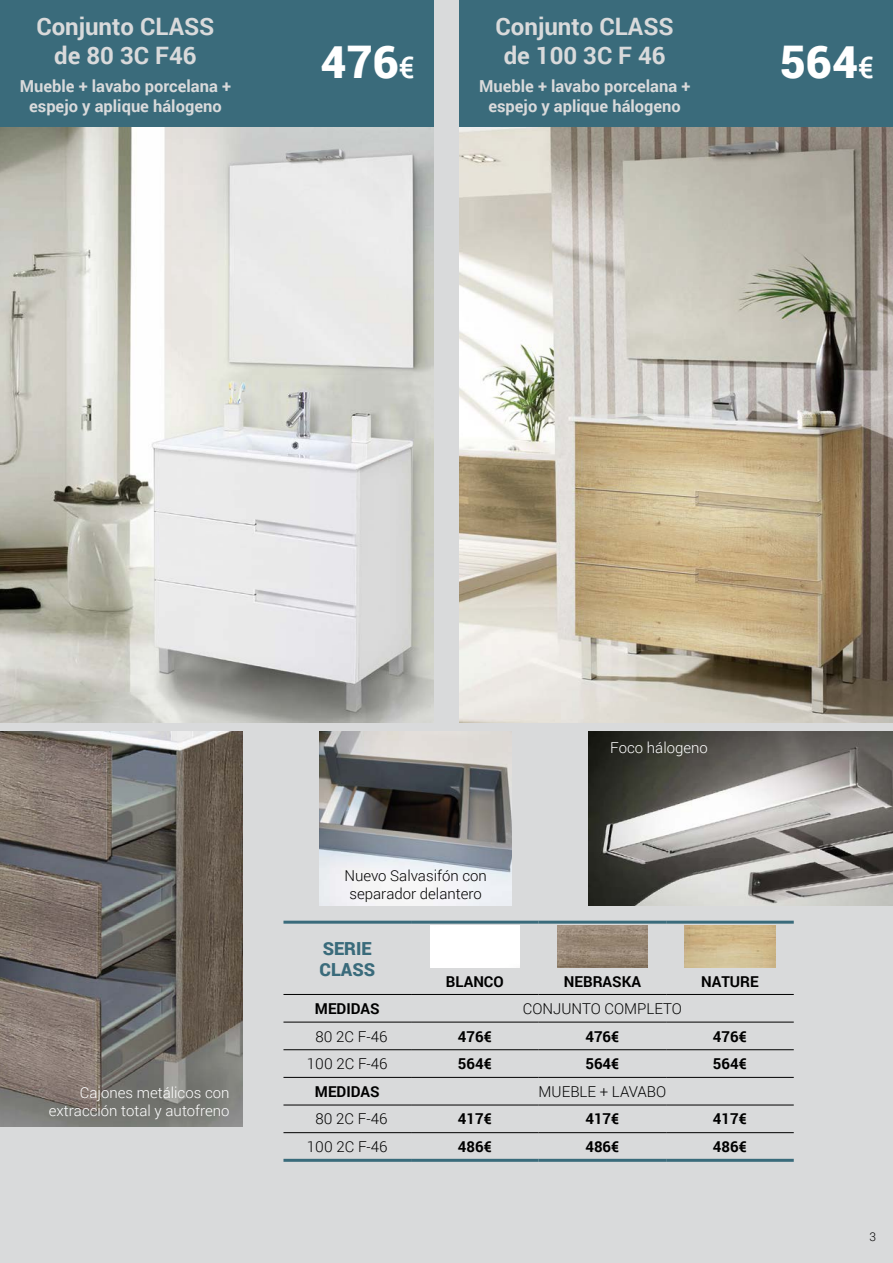
<style>
.page{position:relative;width:893px;height:1263px;background:#d9dadb}
.page>*{position:absolute;margin:0;border:0;box-sizing:border-box;transform-origin:0 0}
.t1{font:900 45px "Roboto";color:#fff}
.t2{font:700 24px/28.8px "Roboto";color:#d9dadb;text-align:center}
.t3{font:900 18px/21.6px "Roboto";color:#3a6b7b}
.t4{font:700 16.5px/19.8px "Roboto";color:#d9dadb;text-align:center}
.t5{font:300 15px/18px "Roboto";color:#000;text-align:center}
.t6{font:700 15px "Roboto";color:#000}
.t7{font:300 15px/18px "Roboto";color:#fff;text-align:right}
.t8{font:300 12px "Roboto";color:#000}
.s1{font-weight:500;font-size:30px}
</style>
<div class="page">
<div style="left:459px;top:0;width:434px;height:128px;background:#3a6b7b"></div>
<div style="left:0;top:0;width:434px;height:128px;background:#3a6b7b"></div>
<img style="left:459px;top:128px;width:434px;height:595px">
<img style="left:0;top:128px;width:434px;height:595px">
<img style="left:0;top:731px;width:242px;height:396px">
<svg style="left:283px;top:1021px;width:128px;height:138px"></svg>
<hr style="left:283px;top:921px;width:128px;height:3px;background:#3a6b7b">
<hr style="left:411px;top:921px;width:128px;height:3px;background:#3a6b7b">
<hr style="left:539px;top:921px;width:127px;height:3px;background:#3a6b7b">
<hr style="left:666px;top:921px;width:128px;height:3px;background:#3a6b7b">
<hr style="left:283px;top:994px;width:128px;height:1px;background:#000">
<hr style="left:411px;top:994px;width:128px;height:1px;background:#000">
<hr style="left:539px;top:994px;width:127px;height:1px;background:#000">
<hr style="left:666px;top:994px;width:128px;height:1px;background:#000">
<hr style="left:283px;top:1022px;width:128px;height:1px;background:#000">
<hr style="left:411px;top:1022px;width:128px;height:1px;background:#000">
<hr style="left:539px;top:1022px;width:127px;height:1px;background:#000">
<hr style="left:666px;top:1022px;width:128px;height:1px;background:#000">
<hr style="left:283px;top:1049px;width:128px;height:1px;background:#000">
<hr style="left:411px;top:1049px;width:128px;height:1px;background:#000">
<hr style="left:539px;top:1049px;width:127px;height:1px;background:#000">
<hr style="left:666px;top:1049px;width:128px;height:1px;background:#000">
<hr style="left:283px;top:1077px;width:128px;height:1px;background:#000">
<hr style="left:283px;top:1105px;width:128px;height:1px;background:#000">
<hr style="left:283px;top:1132px;width:128px;height:1px;background:#000">
<hr style="left:411px;top:1077px;width:128px;height:1px;background:#000">
<hr style="left:539px;top:1077px;width:127px;height:1px;background:#000">
<hr style="left:666px;top:1077px;width:128px;height:1px;background:#000">
<hr style="left:411px;top:1105px;width:128px;height:1px;background:#000">
<hr style="left:539px;top:1105px;width:127px;height:1px;background:#000">
<hr style="left:666px;top:1105px;width:128px;height:1px;background:#000">
<hr style="left:411px;top:1132px;width:128px;height:1px;background:#000">
<hr style="left:539px;top:1132px;width:127px;height:1px;background:#000">
<hr style="left:666px;top:1132px;width:128px;height:1px;background:#000">
<hr style="left:283px;top:1159px;width:128px;height:3px;background:#3a6b7b">
<hr style="left:411px;top:1159px;width:128px;height:3px;background:#3a6b7b">
<hr style="left:539px;top:1159px;width:127px;height:3px;background:#3a6b7b">
<hr style="left:666px;top:1159px;width:128px;height:3px;background:#3a6b7b">
<div style="left:430px;top:925px;width:89px;height:42px;background:#fff"></div>
<img style="left:558px;top:925px;width:89px;height:42px">
<img style="left:589px;top:731px;width:304px;height:175px">
<img style="left:320px;top:731px;width:191px;height:175px">
<h2 class="t2" style="left:36px;top:11px;width:180px">Conjunto CLASS de 80 3C F46</h2>
<p class="t4" style="left:20px;top:76px;width:213px">Mueble + lavabo porcelana + espejo y aplique hálogeno</p>
<h2 class="t2" style="left:496px;top:11px;width:180px">Conjunto CLASS de 100 3C F 46</h2>
<p class="t4" style="left:479px;top:76px;width:213px">Mueble + lavabo porcelana + espejo y aplique hálogeno</p>
<h1 class="t1" style="left:321px;top:30px;width:96px">476<span class="s1">€</span></h1>
<h1 class="t1" style="left:780px;top:30px;width:96px">564<span class="s1">€</span></h1>
<p class="t7" style="left:49px;top:1083px;width:182px">Cajones metálicos con extracción total y autofreno</p>
<p class="t5" style="left:344px;top:867px;width:144px">Nuevo Salvasifón con separador delantero</p>
<p class="t7" style="left:610px;top:738px;width:99px">Foco hálogeno</p>
<p class="t3" style="left:319px;top:937px;width:57px">SERIE<br>CLASS</p>
<p class="t6" style="left:446px;top:971px;width:59px">BLANCO</p>
<p class="t6" style="left:564px;top:971px;width:79px">NEBRASKA</p>
<p class="t6" style="left:701px;top:971px;width:59px">NATURE</p>
<p class="t6" style="left:315px;top:998px;width:66px">MEDIDAS</p>
<p class="t5" style="left:523px;top:999px;width:160px">CONJUNTO COMPLETO</p>
<p class="t5" style="left:316px;top:1027px;width:73px">80 2C F-46</p>
<p class="t6" style="left:458px;top:1025px;width:36px">476€</p>
<p class="t6" style="left:585px;top:1025px;width:36px">476€</p>
<p class="t6" style="left:713px;top:1025px;width:36px">476€</p>
<p class="t5" style="left:307px;top:1054px;width:82px">100 2C F-46</p>
<p class="t6" style="left:458px;top:1053px;width:36px">564€</p>
<p class="t6" style="left:585px;top:1053px;width:36px">564€</p>
<p class="t6" style="left:713px;top:1053px;width:36px">564€</p>
<p class="t6" style="left:315px;top:1081px;width:66px">MEDIDAS</p>
<p class="t5" style="left:539px;top:1082px;width:129px">MUEBLE + LAVABO</p>
<p class="t5" style="left:316px;top:1110px;width:73px">80 2C F-46</p>
<p class="t6" style="left:458px;top:1108px;width:36px">417€</p>
<p class="t6" style="left:585px;top:1108px;width:36px">417€</p>
<p class="t6" style="left:713px;top:1108px;width:36px">417€</p>
<p class="t5" style="left:307px;top:1137px;width:82px">100 2C F-46</p>
<p class="t6" style="left:458px;top:1136px;width:36px">486€</p>
<p class="t6" style="left:585px;top:1136px;width:36px">486€</p>
<p class="t6" style="left:713px;top:1136px;width:36px">486€</p>
<p class="t8" style="left:869px;top:1228px;width:8px">3</p>
</div>
